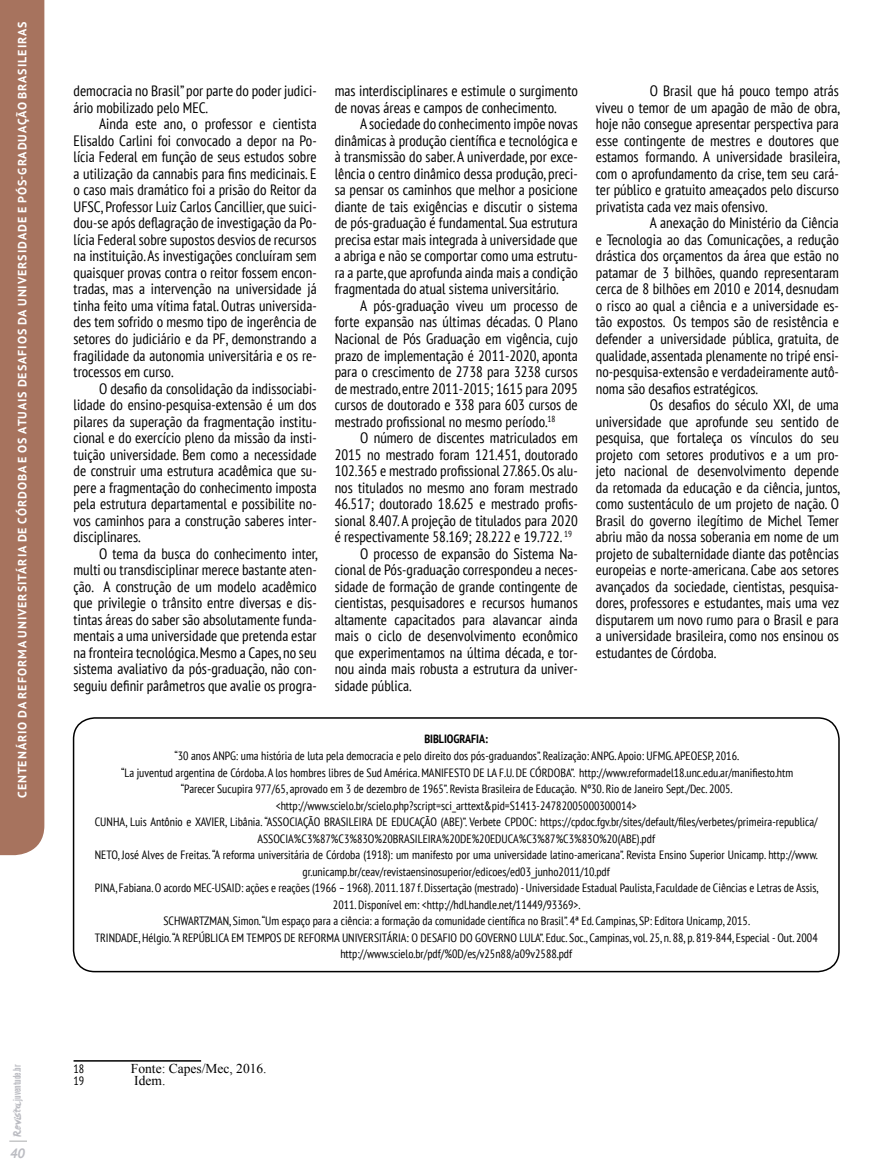
<style>
.page{position:relative;width:893px;height:1170px;background:#fff}
.page>*{position:absolute;margin:0;border:0;box-sizing:border-box;transform-origin:0 0}
.t1{font:condensed 15px/16.5px "PT Sans";color:#000;text-align:justify}
.t2{font:13.5px "Times New Roman";color:#000}
.t3{font:italic 700 13.5px "PT Sans";color:#bbbcc2}
.t4{font:condensed 12px/16.5px "PT Sans";color:#000;text-align:center}
.t5{font:700 12px "PT Sans";letter-spacing:.08em;color:#fff}
.t6{font:700 condensed 12px "PT Sans";color:#000}
.t7{font:10.5px "League Gothic";color:#bbbcc2}
.s1{font-family:"Levi Re Brushed"}
</style>
<div class="page">
<svg style="left:9px;top:1140px;width:18px;height:1px"></svg>
<hr style="left:74px;top:1060px;width:127px;height:1px;background:#000">
<div style="left:73px;top:717px;width:767px;height:255px;border:2px solid #000;border-radius:21px"></div>
<div style="left:0;top:0;width:44px;height:855px;background:#a7735e"></div>
<p class="t5" style="left:14px;top:798px;width:777px;rotate:-90deg">CENTENÁRIO DA REFORMA UNIVERSITÁRIA DE CÓRDOBA E OS ATUAIS DESAFIOS DA UNIVERSIDADE E PÓS-GRADUAÇÃO BRASILEIRAS</p>
<p class="t7" style="left:11px;top:1136px;width:74px;rotate:-90deg"><span class="s1">Revista</span>juventude.br</p>
<p class="t3" style="left:10px;top:1143px;width:16px">40</p>
<p class="t1" style="left:74px;top:82px;width:245px">democracia no Brasil” por parte do poder judici&shy;ário mobilizado pelo MEC.</p>
<p class="t1" style="left:74px;top:115px;width:245px;text-indent:26px">Ainda este ano, o professor e cientista Elisaldo Carlini foi convocado a depor na Po&shy;lícia Federal em função de seus estudos sobre a utilização da cannabis para fins medicinais. E o caso mais dramático foi a prisão do Reitor da UFSC, Professor Luiz Carlos Cancillier, que suici&shy;dou-se após deflagração de investigação da Po&shy;lícia Federal sobre supostos desvios de recursos na instituição. As investigações concluíram sem quaisquer provas contra o reitor fossem encon&shy;tradas, mas a intervenção na universidade já tinha feito uma vítima fatal. Outras universida&shy;des tem sofrido o mesmo tipo de ingerência de setores do judiciário e da PF, demonstrando a fragilidade da autonomia universitária e os re&shy;trocessos em curso.</p>
<p class="t1" style="left:74px;top:379px;width:245px;text-indent:26px">O desafio da consolidação da indissociabi&shy;lidade do ensino-pesquisa-extensão é um dos pilares da superação da fragmentação institu&shy;cional e do exercício pleno da missão da insti&shy;tuição universidade. Bem como a necessidade de construir uma estrutura acadêmica que su&shy;pere a fragmentação do conhecimento imposta pela estrutura departamental e possibilite no&shy;vos caminhos para a construção saberes inter&shy;disciplinares.</p>
<p class="t1" style="left:74px;top:544px;width:246px;text-indent:26px">O tema da busca do conhecimento inter, multi ou transdisciplinar merece bastante aten&shy;ção. A construção de um modelo acadêmico que privilegie o trânsito entre diversas e dis&shy;tintas áreas do saber são absolutamente funda&shy;mentais a uma universidade que pretenda estar na fronteira tecnológica. Mesmo a Capes, no seu sistema avaliativo da pós-graduação, não con&shy;seguiu definir parâmetros que avalie os progra-</p>
<p class="t1" style="left:335px;top:82px;width:245px">mas interdisciplinares e estimule o surgimento de novas áreas e campos de conhecimento.</p>
<p class="t1" style="left:335px;top:115px;width:245px;text-indent:26px">A sociedade do conhecimento impõe novas dinâmicas à produção científica e tecnológica e à transmissão do saber. A univerdade, por exce&shy;lência o centro dinâmico dessa produção, preci&shy;sa pensar os caminhos que melhor a posicione diante de tais exigências e discutir o sistema de pós-graduação é fundamental. Sua estrutura precisa estar mais integrada à universidade que a abriga e não se comportar como uma estrutu&shy;ra a parte, que aprofunda ainda mais a condição fragmentada do atual sistema universitário.</p>
<p class="t1" style="left:335px;top:297px;width:245px;text-indent:26px">A pós-graduação viveu um processo de forte expansão nas últimas décadas. O Plano Nacional de Pós Graduação em vigência, cujo prazo de implementação é 2011-2020, aponta para o crescimento de 2738 para 3238 cursos de mestrado, entre 2011-2015; 1615 para 2095 cursos de doutorado e 338 para 603 cursos de mestrado profissional no mesmo período.<sup>18</sup></p>
<p class="t1" style="left:360px;top:429px;width:219px">O número de discentes matriculados em</p>
<p class="t1" style="left:335px;top:445px;width:245px">2015 no mestrado foram 121.451, doutorado</p>
<p class="t1" style="left:335px;top:462px;width:245px">102.365 e mestrado profissional 27.865. Os alu-</p>
<p class="t1" style="left:335px;top:478px;width:245px">nos titulados no mesmo ano foram mestrado</p>
<p class="t1" style="left:335px;top:495px;width:245px">46.517; doutorado 18.625 e mestrado profis-</p>
<p class="t1" style="left:335px;top:511px;width:245px">sional 8.407. A projeção de titulados para 2020</p>
<p class="t1" style="left:335px;top:528px;width:239px">é respectivamente 58.169; 28.222 e 19.722. <sup>19</sup></p>
<p class="t1" style="left:360px;top:544px;width:219px">O processo de expansão do Sistema Na-</p>
<p class="t1" style="left:335px;top:561px;width:245px">cional de Pós-graduação correspondeu a neces-</p>
<p class="t1" style="left:335px;top:577px;width:245px">sidade de formação de grande contingente de</p>
<p class="t1" style="left:335px;top:594px;width:245px">cientistas, pesquisadores e recursos humanos</p>
<p class="t1" style="left:335px;top:610px;width:245px">altamente capacitados para alavancar ainda</p>
<p class="t1" style="left:335px;top:627px;width:245px">mais o ciclo de desenvolvimento econômico</p>
<p class="t1" style="left:335px;top:643px;width:245px">que experimentamos na última década, e tor-</p>
<p class="t1" style="left:335px;top:660px;width:245px">nou ainda mais robusta a estrutura da univer-</p>
<p class="t1" style="left:335px;top:676px;width:78px">sidade pública.</p>
<p class="t1" style="left:596px;top:82px;width:246px;text-indent:54px">O Brasil que há pouco tempo atrás viveu o temor de um apagão de mão de obra, hoje não consegue apresentar perspectiva para esse contingente de mestres e doutores que estamos formando. A universidade brasileira, com o aprofundamento da crise, tem seu cará&shy;ter público e gratuito ameaçados pelo discurso privatista cada vez mais ofensivo.</p>
<p class="t1" style="left:596px;top:214px;width:245px;text-indent:54px">A anexação do Ministério da Ciência e Tecnologia ao das Comunicações, a redução drástica dos orçamentos da área que estão no patamar de 3 bilhões, quando representaram cerca de 8 bilhões em 2010 e 2014, desnudam o risco ao qual a ciência e a universidade es&shy;tão expostos. Os tempos são de resistência e defender a universidade pública, gratuita, de qualidade, assentada plenamente no tripé ensi&shy;no-pesquisa-extensão e verdadeiramente autô&shy;noma são desafios estratégicos.</p>
<p class="t1" style="left:596px;top:396px;width:246px;text-indent:54px">Os desafios do século XXI, de uma universidade que aprofunde seu sentido de pesquisa, que fortaleça os vínculos do seu projeto com setores produtivos e a um pro&shy;jeto nacional de desenvolvimento depende da retomada da educação e da ciência, juntos, como sustentáculo de um projeto de nação. O Brasil do governo ilegítimo de Michel Temer abriu mão da nossa soberania em nome de um projeto de subalternidade diante das potências europeias e norte-americana. Cabe aos setores avançados da sociedade, cientistas, pesquisa&shy;dores, professores e estudantes, mais uma vez disputarem um novo rumo para o Brasil e para a universidade brasileira, como nos ensinou os estudantes de Córdoba.</p>
<p class="t6" style="left:424px;top:731px;width:65px">BIBLIOGRAFIA:</p>
<p class="t4" style="left:95px;top:747px;width:725px">“30 anos ANPG: uma história de luta pela democracia e pelo direito dos pós-graduandos”. Realização: ANPG. Apoio: UFMG. APEOESP, 2016.<br>“La juventud argentina de Córdoba. A los hombres libres de Sud América. MANIFESTO DE LA F.U. DE CÓRDOBA”. http://www.reformadel18.unc.edu.ar/manifiesto.htm<br>“Parecer Sucupira 977/65, aprovado em 3 de dezembro de 1965”. Revista Brasileira de Educação. Nº30. Rio de Janeiro Sept./Dec. 2005. &lt;http://www.scielo.br/scielo.php?script=sci_arttext&amp;pid=S1413-24782005000300014&gt;<br>CUNHA, Luis Antônio e XAVIER, Libânia. “ASSOCIAÇÃO BRASILEIRA DE EDUCAÇÃO (ABE)”. Verbete CPDOC: https://cpdoc.fgv.br/sites/default/files/verbetes/primeira-republica/ ASSOCIA%C3%87%C3%83O%20BRASILEIRA%20DE%20EDUCA%C3%87%C3%83O%20(ABE).pdf<br>NETO, José Alves de Freitas. “A reforma universitária de Córdoba (1918): um manifesto por uma universidade latino-americana”. Revista Ensino Superior Unicamp. http://www. gr.unicamp.br/ceav/revistaensinosuperior/edicoes/ed03_junho2011/10.pdf<br>PINA, Fabiana. O acordo MEC-USAID: ações e reações (1966 – 1968). 2011. 187 f. Dissertação (mestrado) - Universidade Estadual Paulista, Faculdade de Ciências e Letras de Assis, 2011. Disponível em: &lt;http://hdl.handle.net/11449/93369&gt;.<br>SCHWARTZMAN, Simon. “Um espaço para a ciência: a formação da comunidade científica no Brasil”. 4ª Ed. Campinas, SP: Editora Unicamp, 2015.<br>TRINDADE, Hélgio. “A REPÚBLICA EM TEMPOS DE REFORMA UNIVERSITÁRIA: O DESAFIO DO GOVERNO LULA”. Educ. Soc., Campinas, vol. 25, n. 88, p. 819-844, Especial - Out. 2004 http://www.scielo.br/pdf/%0D/es/v25n88/a09v2588.pdf</p>
<p class="t4" style="left:74px;top:1060px;width:12px">18</p>
<p class="t2" style="left:131px;top:1059px;width:137px">Fonte: Capes/Mec, 2016.</p>
<p class="t4" style="left:74px;top:1072px;width:12px">19</p>
<p class="t2" style="left:134px;top:1071px;width:33px">Idem.</p>
</div>
